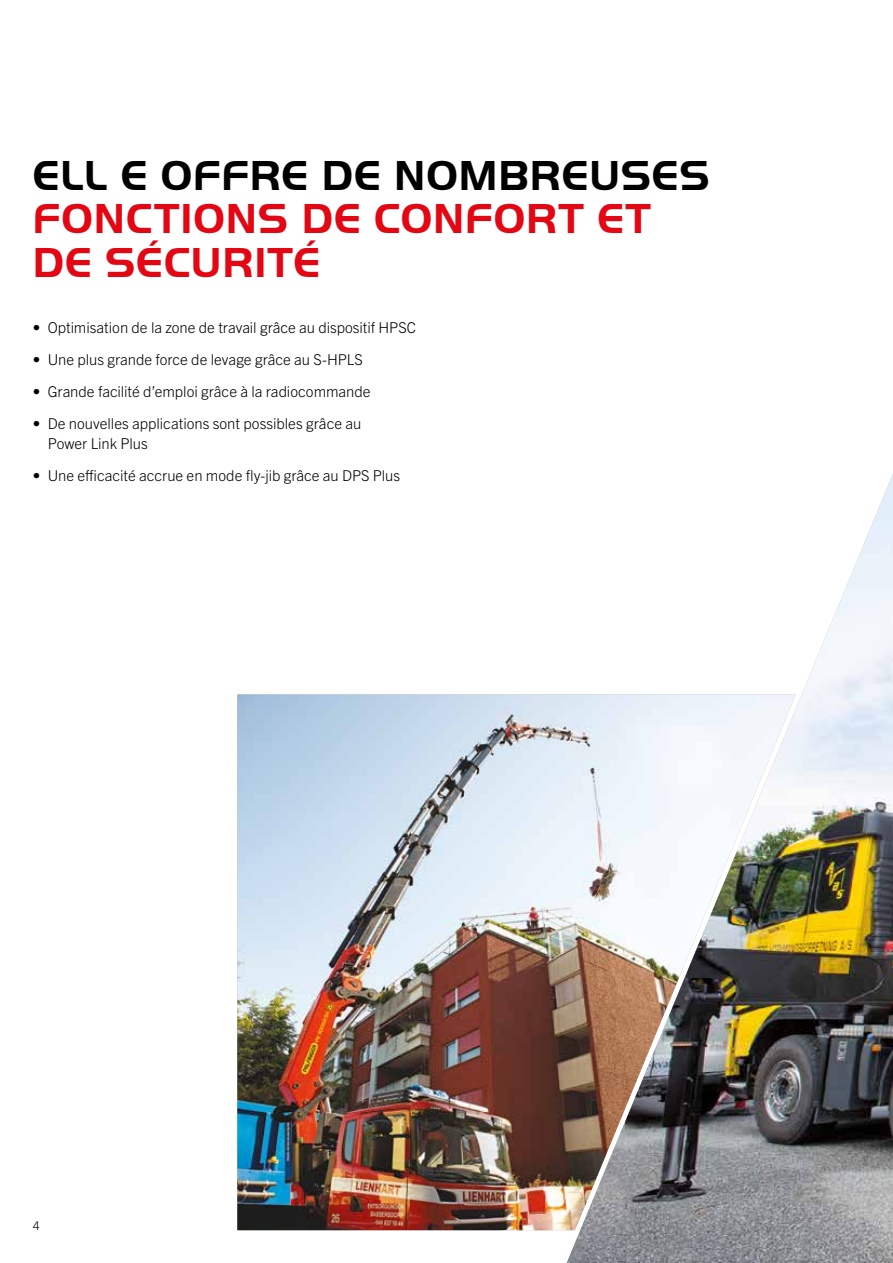
<style>
.page{position:relative;width:893px;height:1263px;background:#fff}
.page>*{position:absolute;margin:0;border:0;box-sizing:border-box;transform-origin:0 0}
.t1{font:700 43.5px/43.5px "Palfinger Handel Gothic";letter-spacing:.02em;color:#e30613}
.t2{font:700 43.5px "Palfinger Handel Gothic";letter-spacing:.02em;color:#000}
.t3{font:300 15px/19.5px "Trade Gothic Next LT Pro";color:#000}
.t4{font:300 12px "Trade Gothic Next LT Pro";color:#000}
</style>
<div class="page">
<img style="left:567px;top:474px;width:326px;height:789px">
<img style="left:237px;top:694px;width:559px;height:536px">
<h1 class="t2" style="left:33px;top:151px;width:678px">ELL E OFFRE DE NOMBREUSES</h1>
<h1 class="t1" style="left:33px;top:197px;width:620px">FONCTIONS DE CONFORT ET<br>DE SÉCURITÉ</h1>
<p class="t3" style="left:33px;top:316px;width:385px">• Optimisation de la zone de travail grâce au dispositif HPSC</p>
<p class="t3" style="left:33px;top:349px;width:332px">• Une plus grande force de levage grâce au S-HPLS</p>
<p class="t3" style="left:33px;top:381px;width:339px">• Grande facilité d’emploi grâce à la radiocommande</p>
<p class="t3" style="left:48px;top:413px;width:315px;text-indent:-15px">• De nouvelles applications sont possibles grâce au<br>Power Link Plus</p>
<p class="t3" style="left:33px;top:465px;width:369px">• Une efficacité accrue en mode fly-jib grâce au DPS Plus</p>
<p class="t4" style="left:33px;top:1217px;width:8px">4</p>
</div>
